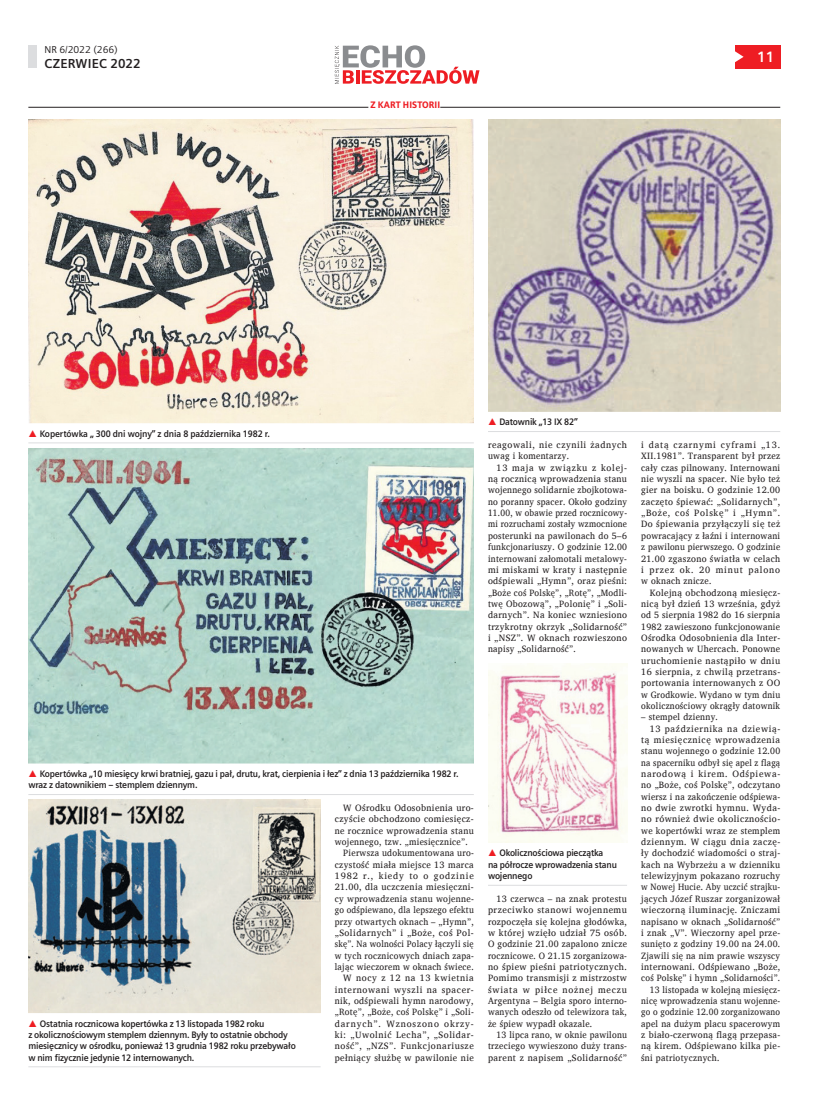
<style>
.page{position:relative;width:820px;height:1106px;background:#fff}
.page>*{position:absolute;margin:0;border:0;box-sizing:border-box;transform-origin:0 0}
.t1{font:700 15px "Siemens Sans";color:#fff}
.t2{font:700 13px "Siemens Sans";letter-spacing:.015em;color:#231f20}
.t3{font:10px "Siemens Sans";color:#231f20}
.t4{font:9.4px/11.3px "Charis SIL";letter-spacing:.035em;color:#231f20;text-align:justify}
.t5{font:9.4px/11.3px "Charis SIL";letter-spacing:.035em;color:#231f20;text-align:justify;scale:.96 1}
.t6{font:700 9.4px/11.3px "Siemens Sans";letter-spacing:-.02em;color:#231f20;scale:.93 1}
.t7{font:9.4px/11.3px "Charis SIL";letter-spacing:.035em;color:#231f20;text-align:justify;scale:.92 1}
.t8{font:9.4px "Charis SIL";letter-spacing:.035em;color:#231f20;scale:.95 1}
.t9{font:9.4px "Charis SIL";letter-spacing:.035em;color:#231f20;scale:.94 1}
.t10{font:9.4px "Charis SIL";letter-spacing:.035em;color:#231f20;scale:.93 1}
.t11{font:9.4px "Charis SIL";letter-spacing:.035em;color:#231f20;scale:.9 1}
.t12{font:9.4px "Charis SIL";letter-spacing:.06em;color:#231f20}
.t13{font:9.4px "Charis SIL";letter-spacing:.065em;color:#231f20}
.t14{font:9.4px/11.3px "Charis SIL";letter-spacing:.055em;color:#231f20}
.t15{font:9.4px "Charis SIL";letter-spacing:.035em;color:#231f20;scale:.89 1}
.t16{font:9.4px "Charis SIL";letter-spacing:.035em;color:#231f20;scale:.91 1}
.t17{font:9.4px "Charis SIL";letter-spacing:.095em;color:#231f20}
.t18{font:9.4px "Charis SIL";letter-spacing:.075em;color:#231f20}
.t19{font:9.4px "Charis SIL";letter-spacing:.09em;color:#231f20}
.t20{font:900 9.4px "Siemens Sans";letter-spacing:.005em;color:#ee1d23;scale:.93 1}
</style>
<div class="page">
<div style="left:734px;top:45px;width:46px;height:23px;background:#ee1d23"></div>
<div style="left:28px;top:45px;width:9px;height:23px;background:#dcdddf"></div>
<svg style="left:334px;top:45px;width:145px;height:39px"></svg>
<svg style="left:734px;top:47px;width:9px;height:20px"></svg>
<hr style="left:28px;top:107px;width:752px;height:1px;background:#231f20">
<div style="left:368px;top:105px;width:72px;height:5px;background:#fff"></div>
<img style="left:488px;top:663px;width:138px;height:180px">
<hr style="left:488px;top:884px;width:138px;height:1px;background:#dcdddf">
<img style="left:488px;top:119px;width:292px;height:293px">
<hr style="left:488px;top:431px;width:292px;height:1px;background:#dcdddf">
<img style="left:28px;top:448px;width:445px;height:315px">
<hr style="left:28px;top:794px;width:445px;height:1px;background:#dcdddf">
<img style="left:28px;top:799px;width:292px;height:214px">
<hr style="left:28px;top:1066px;width:292px;height:1px;background:#dcdddf">
<img style="left:28px;top:119px;width:445px;height:304px">
<hr style="left:28px;top:442px;width:445px;height:1px;background:#dcdddf">
<p class="t3" style="left:45px;top:44px;width:75px">NR 6/2022 (266)</p>
<h2 class="t2" style="left:45px;top:56px;width:97px">CZERWIEC 2022</h2>
<p class="t20" style="left:370px;top:99px;width:76px">Z KART HISTORII</p>
<h1 class="t1" style="left:757px;top:49px;width:19px">11</h1>
<p class="t6" style="left:40px;top:428px;width:249px">Kopertówka „ 300 dni wojny” z dnia 8 października 1982 r.</p>
<p class="t6" style="left:28px;top:768px;width:464px;text-indent:11px">Kopertówka „10 miesięcy krwi bratniej, gazu i pał, drutu, krat, cierpienia i łez” z dnia 13 października 1982 r. wraz z datownikiem – stemplem dziennym.</p>
<p class="t6" style="left:28px;top:1017px;width:289px;text-indent:11px">Ostatnia rocznicowa kopertówka z 13 listopada 1982 roku<br>z okolicznościowym stemplem dziennym. Były to ostatnie obchody miesięcznicy w ośrodku, ponieważ 13 grudnia 1982 roku przebywało w nim fizycznie jedynie 12 internowanych.</p>
<p class="t5" style="left:343px;top:802px;width:137px">W Ośrodku Odosobnienia uro-</p>
<p class="t4" style="left:334px;top:813px;width:140px">czyście obchodzono comiesięcz-</p>
<p class="t8" style="left:334px;top:825px;width:148px">ne rocznice wprowadzenia stanu</p>
<p class="t10" style="left:334px;top:836px;width:144px">wojennego, tzw. „miesięcznice”.</p>
<p class="t7" style="left:343px;top:847px;width:143px">Pierwsza udokumentowana uro-</p>
<p class="t8" style="left:334px;top:859px;width:148px">czystość miała miejsce 13 marca</p>
<p class="t19" style="left:334px;top:870px;width:140px">1982 r., kiedy to o godzinie</p>
<p class="t5" style="left:334px;top:881px;width:146px">21.00, dla uczczenia miesięczni-</p>
<p class="t9" style="left:334px;top:893px;width:149px">cy wprowadzenia stanu wojenne-</p>
<p class="t11" style="left:334px;top:904px;width:156px">go odśpiewano, dla lepszego efektu</p>
<p class="t7" style="left:334px;top:915px;width:152px">przy otwartych oknach – „Hymn”,</p>
<p class="t4" style="left:334px;top:927px;width:140px">„Solidarnych” i „Boże, coś Pol-</p>
<p class="t11" style="left:334px;top:938px;width:156px">skę”. Na wolności Polacy łączyli się</p>
<p class="t7" style="left:334px;top:949px;width:152px">w tych rocznicowych dniach zapa-</p>
<p class="t7" style="left:334px;top:961px;width:153px">lając wieczorem w oknach świece.</p>
<p class="t13" style="left:343px;top:972px;width:132px">W nocy z 12 na 13 kwietnia</p>
<p class="t13" style="left:334px;top:983px;width:140px">internowani wyszli na spacer-</p>
<p class="t8" style="left:334px;top:995px;width:148px">nik, odśpiewali hymn narodowy,</p>
<p class="t10" style="left:334px;top:1006px;width:151px">„Rotę”, „Boże, coś Polskę” i „Soli-</p>
<p class="t17" style="left:334px;top:1017px;width:140px">darnych”. Wznoszono okrzy-</p>
<p class="t12" style="left:334px;top:1029px;width:140px">ki: „Uwolnić Lecha”, „Solidar-</p>
<p class="t12" style="left:334px;top:1040px;width:140px">ność”, „NZS”. Funkcjonariusze</p>
<p class="t5" style="left:334px;top:1051px;width:146px">pełniący służbę w pawilonie nie</p>
<p class="t6" style="left:499px;top:416px;width:86px">Datownik „13 IX 82”</p>
<p class="t14" style="left:488px;top:439px;width:140px">reagowali, nie czynili żadnych uwag i komentarzy.</p>
<p class="t4" style="left:488px;top:462px;width:140px;text-indent:9px">13 maja w związku z kolej&shy;ną rocznicą wprowadzenia stanu wojennego solidarnie zbojkotowa&shy;no poranny spacer. Około godziny 11.00, w obawie przed rocznicowy&shy;mi rozruchami zostały wzmocnione posterunki na pawilonach do 5‒6 funkcjonariuszy. O godzinie 12.00 internowani załomotali metalowy&shy;mi miskami w kraty i następnie odśpiewali „Hymn”, oraz pieśni: „Boże coś Polskę”, „Rotę”, „Modli&shy;twę Obozową”, „Polonię” i „Soli&shy;darnych”. Na koniec wzniesiono trzykrotny okrzyk „Solidarność” i „NSZ”. W oknach rozwieszono napisy „Solidarność”.</p>
<p class="t6" style="left:488px;top:847px;width:140px;text-indent:11px">Okolicznościowa pieczątka<br>na półrocze wprowadzenia stanu wojennego</p>
<p class="t5" style="left:488px;top:893px;width:146px;text-indent:9px">13 czerwca – na znak protestu przeciwko stanowi wojennemu rozpoczęła się kolejna głodówka, w której wzięło udział 75 osób.<br>O godzinie 21.00 zapalono znicze rocznicowe. O 21.15 zorganizowa&shy;no śpiew pieśni patriotycznych.<br>Pomimo transmisji z mistrzostw świata w piłce nożnej meczu Argentyna – Belgia sporo interno&shy;wanych odeszło od telewizora tak, że śpiew wypadł okazale.</p>
<p class="t7" style="left:488px;top:1029px;width:153px;text-indent:9px">13 lipca rano, w oknie pawilonu trzeciego wywieszono duży trans&shy;parent z napisem „Solidarność”</p>
<p class="t4" style="left:641px;top:439px;width:140px">i datą czarnymi cyframi „13.<br>XII.1981”. Transparent był przez cały czas pilnowany. Internowani nie wyszli na spacer. Nie było też gier na boisku. O godzinie 12.00 zaczęto śpiewać: „Solidarnych”, „Boże, coś Polskę” i „Hymn”.<br>Do śpiewania przyłączyli się też powracający z łaźni i internowani z pawilonu pierwszego. O godzinie 21.00 zgaszono światła w celach i przez ok. 20 minut palono w oknach znicze.</p>
<p class="t5" style="left:641px;top:586px;width:146px;text-indent:9px">Kolejną obchodzoną miesięcz&shy;nicą był dzień 13 września, gdyż od 5 sierpnia 1982 do 16 sierpnia 1982 zawieszono funkcjonowanie Ośrodka Odosobnienia dla Inter&shy;nowanych w Uhercach. Ponowne uruchomienie nastąpiło w dniu 16 sierpnia, z chwilą przetrans&shy;portowania internowanych z OO w Grodkowie. Wydano w tym dniu okolicznościowy okrągły datownik</p>
<p class="t10" style="left:641px;top:711px;width:84px">– stempel dzienny.</p>
<p class="t13" style="left:649px;top:723px;width:132px">13 października na dziewią-</p>
<p class="t12" style="left:641px;top:734px;width:140px">tą miesięcznicę wprowadzenia</p>
<p class="t7" style="left:641px;top:745px;width:153px">stanu wojennego o godzinie 12.00</p>
<p class="t15" style="left:641px;top:757px;width:158px">na spacerniku odbył się apel z flagą</p>
<p class="t18" style="left:641px;top:768px;width:140px">narodową i kirem. Odśpiewa-</p>
<p class="t9" style="left:641px;top:779px;width:149px">no „Boże, coś Polskę”, odczytano</p>
<p class="t7" style="left:641px;top:790px;width:152px">wiersz i na zakończenie odśpiewa-</p>
<p class="t4" style="left:641px;top:802px;width:140px">no dwie zwrotki hymnu. Wyda-</p>
<p class="t4" style="left:641px;top:813px;width:140px">no również dwie okolicznościo-</p>
<p class="t9" style="left:641px;top:825px;width:149px">we kopertówki wraz ze stemplem</p>
<p class="t4" style="left:641px;top:836px;width:140px">dziennym. W ciągu dnia zaczę-</p>
<p class="t9" style="left:641px;top:847px;width:149px">ły dochodzić wiadomości o straj-</p>
<p class="t9" style="left:641px;top:859px;width:149px">kach na Wybrzeżu a w dzienniku</p>
<p class="t9" style="left:641px;top:870px;width:149px">telewizyjnym pokazano rozruchy</p>
<p class="t11" style="left:641px;top:881px;width:156px">w Nowej Hucie. Aby uczcić strajku-</p>
<p class="t10" style="left:641px;top:893px;width:151px">jących Józef Ruszar zorganizował</p>
<p class="t4" style="left:641px;top:904px;width:140px">wieczorną iluminację. Zniczami</p>
<p class="t9" style="left:641px;top:915px;width:149px">napisano w oknach „Solidarność”</p>
<p class="t8" style="left:641px;top:927px;width:148px">i znak „V”. Wieczorny apel prze-</p>
<p class="t10" style="left:641px;top:938px;width:151px">sunięto z godziny 19.00 na 24.00.</p>
<p class="t7" style="left:641px;top:949px;width:152px">Zjawili się na nim prawie wszyscy</p>
<p class="t8" style="left:641px;top:961px;width:148px">internowani. Odśpiewano „Boże,</p>
<p class="t7" style="left:641px;top:972px;width:153px">coś Polskę” i hymn „Solidarności”.</p>
<p class="t16" style="left:649px;top:983px;width:145px">13 listopada w kolejną miesięcz-</p>
<p class="t11" style="left:641px;top:995px;width:156px">nicę wprowadzenia stanu wojenne-</p>
<p class="t11" style="left:641px;top:1006px;width:156px">go o godzinie 12.00 zorganizowano</p>
<p class="t10" style="left:641px;top:1017px;width:151px">apel na dużym placu spacerowym</p>
<p class="t8" style="left:641px;top:1029px;width:148px">z biało-czerwoną flagą przepasa-</p>
<p class="t8" style="left:641px;top:1040px;width:148px">ną kirem. Odśpiewano kilka pie-</p>
<p class="t10" style="left:641px;top:1051px;width:86px">śni patriotycznych.</p>
</div>
